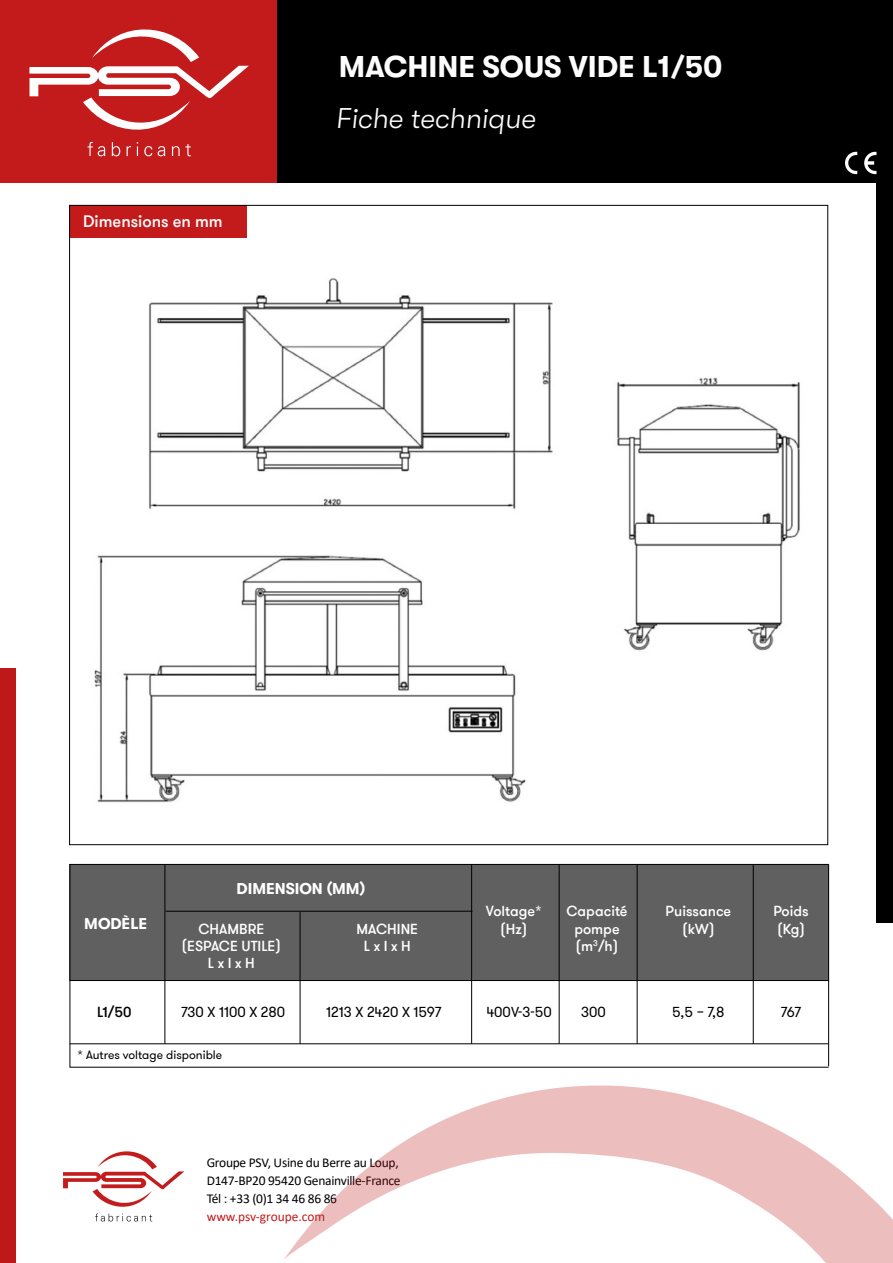
<style>
.page{position:relative;width:893px;height:1263px;background:#fff}
.page>*{position:absolute;margin:0;border:0;box-sizing:border-box;transform-origin:0 0}
.t1{font:700 30px "GT Walsheim";color:#fcfcfc}
.t2{font:italic 300 28.5px "GT Walsheim Pro";color:#fcfcfc}
.t3{font:500 16.5px "GT Walsheim Pro";color:#fff}
.t4{font:700 15.6px "GT Walsheim";color:#fff}
.t5{font:500 14.4px/17.2px "GT Walsheim Pro";color:#fff;text-align:center}
.t6{font:14.4px "GT Walsheim Pro";color:#000}
.t7{font:500 14.4px "GT Walsheim Pro";color:#000}
.t8{font:13.5px/18px "Calibri";letter-spacing:-.02em;color:#000}
.t9{font:13.35px "Calibri";color:#c31b1c}
.t10{font:12.15px "GT Walsheim Pro";color:#000}
</style>
<div class="page">
<div style="left:70px;top:205px;width:177px;height:33px;background:#c31b1c"></div>
<div style="left:70px;top:864px;width:759px;height:116px;background:#606060"></div>
<div style="left:0;top:0;width:893px;height:183px;background:#000"></div>
<div style="left:0;top:0;width:276px;height:183px;background:#c31b1c"></div>
<svg style="left:29px;top:29px;width:220px;height:127px"></svg>
<hr style="left:70px;top:864px;width:1px;height:203px;background:#000">
<hr style="left:828px;top:864px;width:1px;height:202px;background:#000">
<hr style="left:165px;top:864px;width:1px;height:180px;background:#000">
<hr style="left:300px;top:912px;width:1px;height:132px;background:#000">
<hr style="left:471px;top:864px;width:1px;height:180px;background:#000">
<hr style="left:559px;top:864px;width:1px;height:180px;background:#000">
<hr style="left:637px;top:864px;width:1px;height:180px;background:#000">
<hr style="left:753px;top:864px;width:1px;height:180px;background:#000">
<hr style="left:166px;top:911px;width:306px;height:1px;background:#000">
<hr style="left:70px;top:980px;width:759px;height:1px;background:#000">
<hr style="left:70px;top:1043px;width:759px;height:1px;background:#000">
<hr style="left:70px;top:1067px;width:759px;height:1px;background:#000">
<hr style="left:70px;top:864px;width:759px;height:1px;background:#000">
<img style="left:94px;top:278px;width:706px;height:525px">
<svg style="left:63px;top:1151px;width:121px;height:70px"></svg>
<svg style="left:284px;top:1085px;width:609px;height:178px"></svg>
<div style="left:876px;top:183px;width:17px;height:740px;background:#000"></div>
<div style="left:0;top:669px;width:16px;height:594px;background:#bf1818"></div>
<svg style="left:845px;top:152px;width:31px;height:22px"></svg>
<h1 class="t1" style="left:339px;top:50px;width:385px">MACHINE SOUS VIDE L1/50</h1>
<p class="t3" style="left:83px;top:211px;width:141px">Dimensions en mm</p>
<h2 class="t2" style="left:336px;top:102px;width:201px">Fiche technique</h2>
<p class="t4" style="left:237px;top:880px;width:130px">DIMENSION (MM)</p>
<p class="t5" style="left:182px;top:920px;width:101px">CHAMBRE (ESPACE UTILE)<br>L x I x H</p>
<p class="t6" style="left:181px;top:1003px;width:106px">730 X 1100 X 280</p>
<p class="t10" style="left:78px;top:1047px;width:146px">* Autres voltage disponible</p>
<p class="t5" style="left:486px;top:903px;width:57px">Voltage* (Hz)</p>
<p class="t5" style="left:566px;top:903px;width:63px">Capacité pompe (m<sup>3</sup>/h)</p>
<p class="t5" style="left:666px;top:903px;width:67px">Puissance (kW)</p>
<p class="t5" style="left:773px;top:903px;width:37px;text-align:left">Poids (Kg)</p>
<p class="t4" style="left:84px;top:915px;width:65px">MODÈLE</p>
<p class="t5" style="left:357px;top:920px;width:63px">MACHINE<br>L x I x H</p>
<p class="t7" style="left:97px;top:1003px;width:36px">L1/50</p>
<p class="t6" style="left:326px;top:1003px;width:117px">1213 X 2420 X 1597</p>
<p class="t6" style="left:486px;top:1003px;width:67px">400V-3-50</p>
<p class="t6" style="left:581px;top:1003px;width:26px">300</p>
<p class="t6" style="left:672px;top:1003px;width:54px">5,5 – 7,8</p>
<p class="t6" style="left:781px;top:1003px;width:22px">767</p>
<p class="t8" style="left:207px;top:1153px;width:195px">Groupe PSV, Usine du Berre au Loup,<br>D147-BP20 95420 Genainville-France<br>Tél : +33 (0)1 34 46 86 86</p>
<p class="t9" style="left:207px;top:1207px;width:120px">www.psv-groupe.com</p>
</div>
